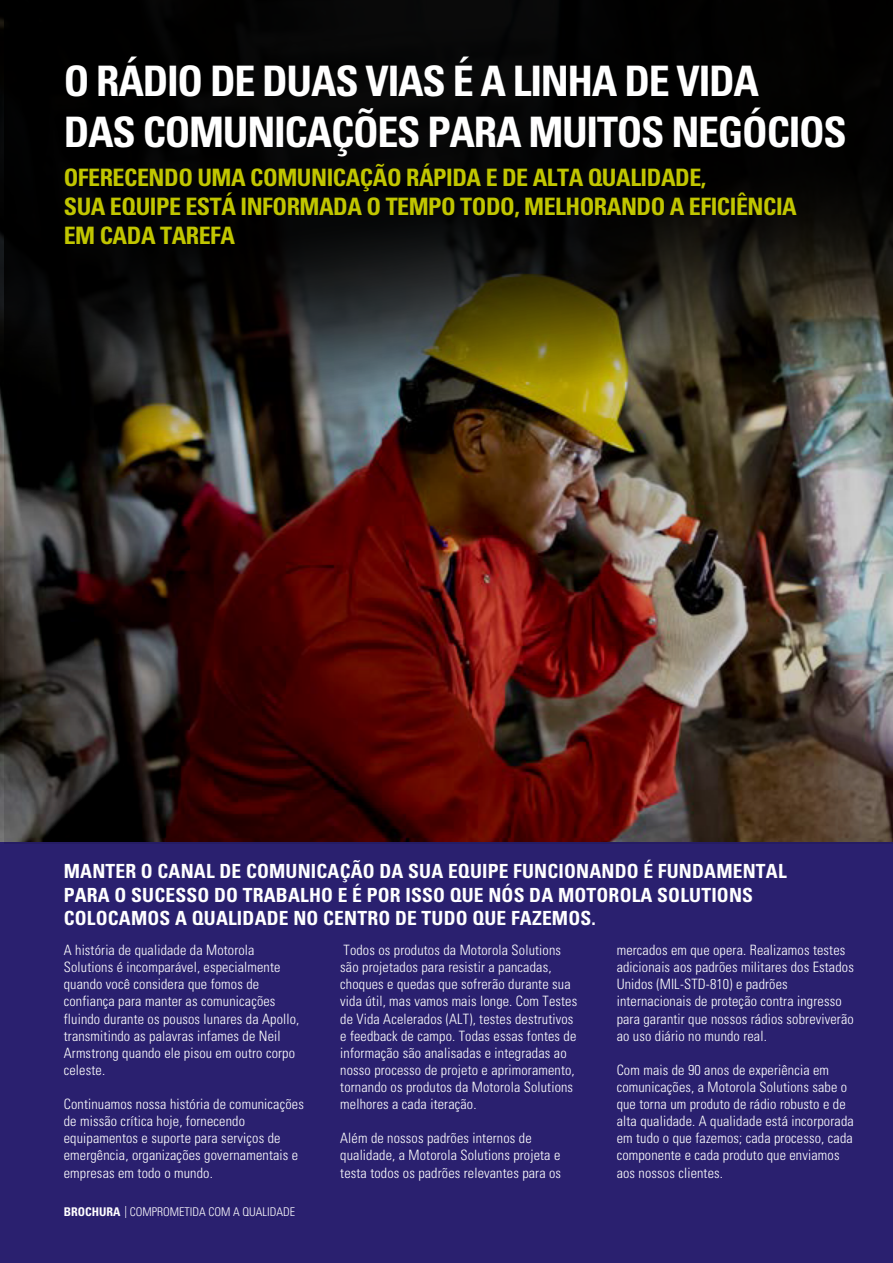
<style>
.page{position:relative;width:893px;height:1263px;background:#fff}
.page>*{position:absolute;margin:0;border:0;box-sizing:border-box;transform-origin:0 0}
.t1{font:700 condensed 42px/50.4px "Univers";letter-spacing:-.03em;color:#fff}
.t2{font:700 condensed 24px/28.8px "Univers";letter-spacing:-.02em;color:#c1c600}
.t3{font:700 condensed 19.5px/23.4px "Univers";letter-spacing:.01em;color:#fff}
.t4{font:300 condensed 14.25px/17.1px "Univers";letter-spacing:.01em;color:#fff}
.t5{font:300 condensed 12px "Univers";color:#fff}
.s1{font-weight:700}
</style>
<div class="page">
<div style="left:0;top:612px;width:893px;height:651px;background:#2a206f"></div>
<img style="left:4px;top:0;width:889px;height:843px">
<h1 class="t1" style="left:64px;top:56px;width:785px">O RÁDIO DE DUAS VIAS É A LINHA DE VIDA<br>DAS COMUNICAÇÕES PARA MUITOS NEGÓCIOS</h1>
<h2 class="t2" style="left:64px;top:163px;width:735px">OFERECENDO UMA COMUNICAÇÃO RÁPIDA E DE ALTA QUALIDADE,<br>SUA EQUIPE ESTÁ INFORMADA O TEMPO TODO, MELHORANDO A EFICIÊNCIA<br>EM CADA TAREFA</h2>
<h3 class="t3" style="left:64px;top:859px;width:724px">MANTER O CANAL DE COMUNICAÇÃO DA SUA EQUIPE FUNCIONANDO É FUNDAMENTAL<br>PARA O SUCESSO DO TRABALHO E É POR ISSO QUE NÓS DA MOTOROLA SOLUTIONS<br>COLOCAMOS A QUALIDADE NO CENTRO DE TUDO QUE FAZEMOS.</h3>
<p class="t4" style="left:64px;top:941px;width:237px">A história de qualidade da Motorola Solutions é incomparável, especialmente quando você considera que fomos de confiança para manter as comunicações fluindo durante os pousos lunares da Apollo, transmitindo as palavras infames de Neil Armstrong quando ele pisou em outro corpo celeste.</p>
<p class="t4" style="left:64px;top:1095px;width:242px">Continuamos nossa história de comunicações de missão crítica hoje, fornecendo equipamentos e suporte para serviços de emergência, organizações governamentais e empresas em todo o mundo.</p>
<p class="t5" style="left:64px;top:1205px;width:233px"><span class="s1">BROCHURA</span> | COMPROMETIDA COM A QUALIDADE</p>
<p class="t4" style="left:340px;top:941px;width:239px">Todos os produtos da Motorola Solutions são projetados para resistir a pancadas, choques e quedas que sofrerão durante sua vida útil, mas vamos mais longe. Com Testes de Vida Acelerados (ALT), testes destrutivos e feedback de campo. Todas essas fontes de informação são analisadas e integradas ao nosso processo de projeto e aprimoramento, tornando os produtos da Motorola Solutions melhores a cada iteração.</p>
<p class="t4" style="left:340px;top:1130px;width:222px">Além de nossos padrões internos de qualidade, a Motorola Solutions projeta e testa todos os padrões relevantes para os</p>
<p class="t4" style="left:617px;top:941px;width:239px">mercados em que opera. Realizamos testes adicionais aos padrões militares dos Estados Unidos (MIL-STD-810) e padrões internacionais de proteção contra ingresso para garantir que nossos rádios sobreviverão ao uso diário no mundo real.</p>
<p class="t4" style="left:617px;top:1061px;width:239px">Com mais de 90 anos de experiência em comunicações, a Motorola Solutions sabe o que torna um produto de rádio robusto e de alta qualidade. A qualidade está incorporada em tudo o que fazemos; cada processo, cada componente e cada produto que enviamos aos nossos clientes.</p>
</div>
